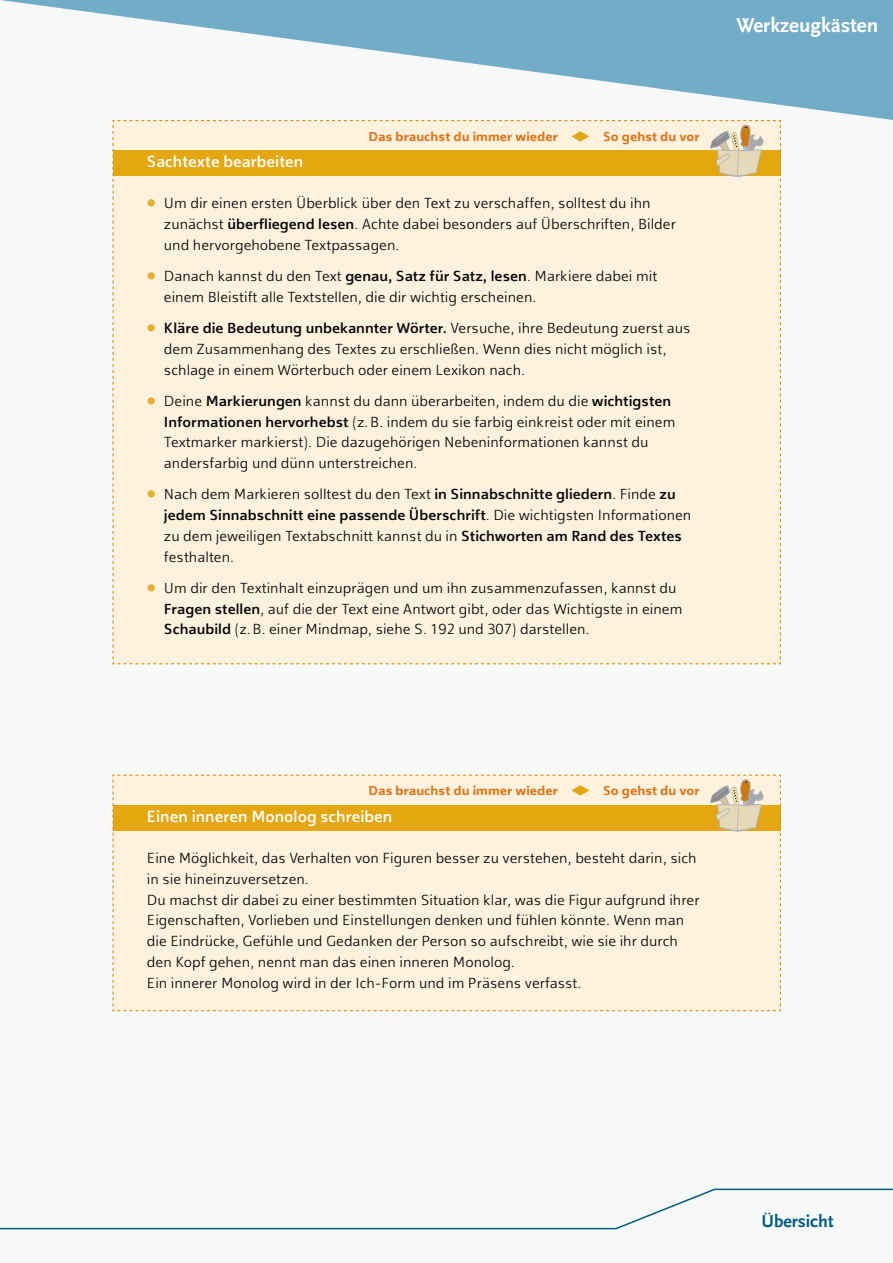
<style>
.page{position:relative;width:893px;height:1263px;background:#f8f9f9}
.page>*{position:absolute;margin:0;border:0;box-sizing:border-box;transform-origin:0 0}
.t1{font:700 21px "Scala Sans Pro";color:#fff}
.t2{font:700 18px "Scala Sans Pro";color:#005b7f}
.t3{font:600 16.05px "bs Friedrich Sans 1";color:#fff}
.t4{font:300 14.4px/20.7px "bs Friedrich Sans 1";color:#040503}
.t5{font:700 12.75px "bs Friedrich Sans 1";color:#de761b}
.s1{color:#e8af2d}
.s2{font-weight:600}
</style>
<div class="page">
<svg style="left:1px;top:0;width:892px;height:120px"></svg>
<svg style="left:0;top:1188px;width:893px;height:42px"></svg>
<div style="left:113px;top:120px;width:668px;height:544px;background:#fcf2de"></div>
<svg style="left:113px;top:775px;width:668px;height:236px;background:#f8e9c7"></svg>
<h1 class="t1" style="left:737px;top:13px;width:143px">Werkzeugkästen</h1>
<p class="t5" style="left:369px;top:128px;width:191px">Das brauchst du immer wieder</p>
<p class="t5" style="left:603px;top:128px;width:98px">So gehst du vor</p>
<p class="t3" style="left:147px;top:151px;width:158px">Sachtexte bearbeiten</p>
<p class="t4" style="left:164px;top:194px;width:513px;text-indent:-17px"><span class="s1">⦁</span> Um dir einen ersten Überblick über den Text zu verschaffen, solltest du ihn zunächst <span class="s2">überfliegend lesen</span>. Achte dabei besonders auf Überschriften, Bilder und hervorgehobene Textpassagen.</p>
<p class="t4" style="left:164px;top:267px;width:495px;text-indent:-17px"><span class="s1">⦁</span> Danach kannst du den Text <span class="s2">genau, Satz für Satz, lesen</span>. Markiere dabei mit einem Bleistift alle Textstellen, die dir wichtig erscheinen.</p>
<p class="t4" style="left:164px;top:319px;width:528px;text-indent:-17px"><span class="s1">⦁</span> <span class="s2">Kläre die Bedeutung unbekannter Wörter.</span> Versuche, ihre Bedeutung zuerst aus dem Zusammenhang des Textes zu erschließen. Wenn dies nicht möglich ist, schlage in einem Wörterbuch oder einem Lexikon nach.</p>
<p class="t4" style="left:164px;top:391px;width:513px;text-indent:-17px"><span class="s1">⦁</span> Deine <span class="s2">Markierungen</span> kannst du dann überarbeiten, indem du die <span class="s2">wichtigsten Informationen hervorhebst</span> (z.B. indem du sie farbig einkreist oder mit einem Textmarker markierst). Die dazugehörigen Nebeninformationen kannst du andersfarbig und dünn unterstreichen.</p>
<p class="t4" style="left:164px;top:485px;width:529px;text-indent:-17px"><span class="s1">⦁</span> Nach dem Markieren solltest du den Text <span class="s2">in Sinnabschnitte gliedern</span>. Finde <span class="s2">zu jedem Sinnabschnitt eine passende Überschrift</span>. Die wichtigsten Informationen zu dem jeweiligen Textabschnitt kannst du in <span class="s2">Stichworten am Rand des Textes </span>festhalten.</p>
<p class="t4" style="left:164px;top:578px;width:520px;text-indent:-17px"><span class="s1">⦁</span> Um dir den Textinhalt einzuprägen und um ihn zusammenzufassen, kannst du<br><span class="s2">Fragen stellen</span>, auf die der Text eine Antwort gibt, oder das Wichtigste in einem<br><span class="s2">Schaubild</span> (z.B. einer Mindmap, siehe S. 192 und 307) darstellen.</p>
<p class="t5" style="left:369px;top:782px;width:191px">Das brauchst du immer wieder</p>
<p class="t5" style="left:603px;top:782px;width:98px">So gehst du vor</p>
<p class="t3" style="left:147px;top:806px;width:247px">Einen inneren Monolog schreiben</p>
<p class="t4" style="left:147px;top:848px;width:554px">Eine Möglichkeit, das Verhalten von Figuren besser zu verstehen, besteht darin, sich in sie hineinzuversetzen.<br>Du machst dir dabei zu einer bestimmten Situation klar, was die Figur aufgrund ihrer Eigenschaften, Vorlieben und Einstellungen denken und fühlen könnte. Wenn man die Eindrücke, Gefühle und Gedanken der Person so aufschreibt, wie sie ihr durch den Kopf gehen, nennt man das einen inneren Monolog.<br>Ein innerer Monolog wird in der Ich-Form und im Präsens verfasst.</p>
<p class="t2" style="left:761px;top:1210px;width:74px">Übersicht</p>
</div>
